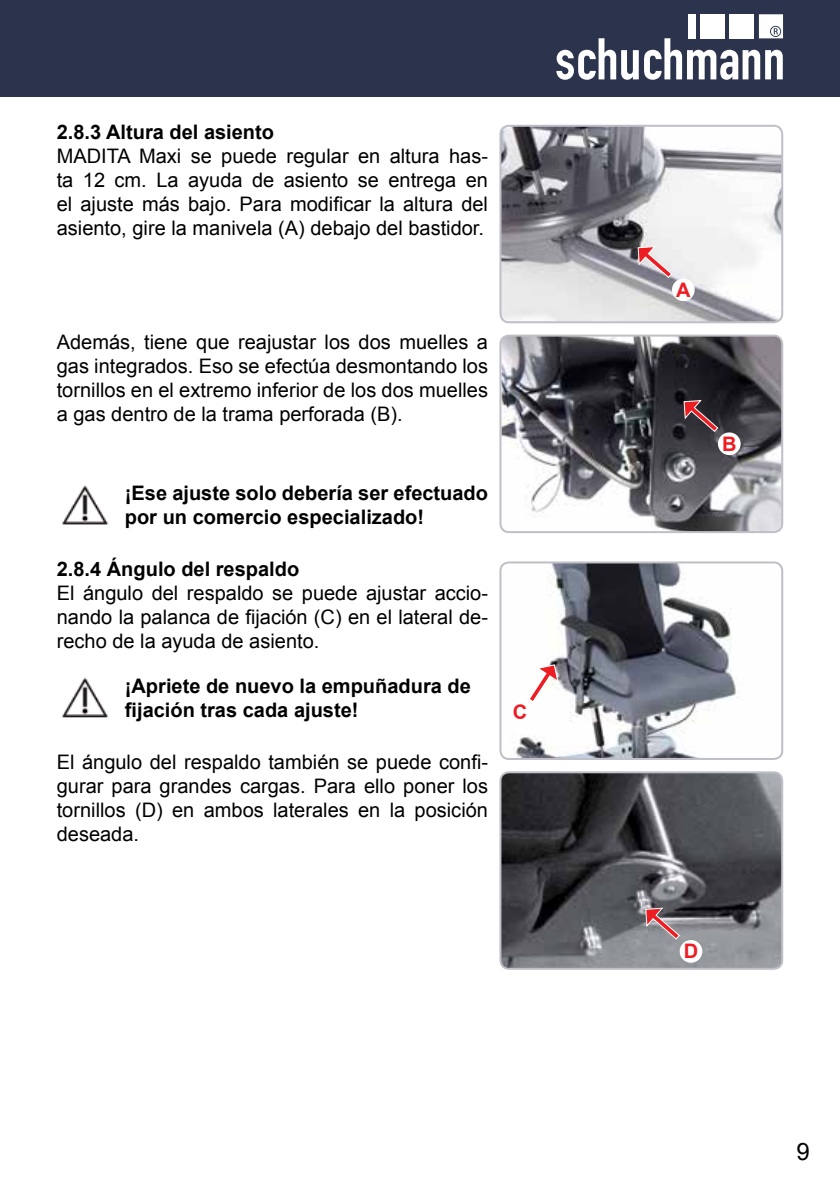
<style>
.page{position:relative;width:840px;height:1191px;background:#fff}
.page>*{position:absolute;margin:0;border:0;box-sizing:border-box;transform-origin:0 0}
.t1{font:24px "Arial";color:#000}
.t2{font:20px/24px "Arial";color:#000;text-align:justify}
.t3{font:700 20px/24px "Arial";color:#000}
.t4{font:700 20px "Arial";color:#ed1d24}
</style>
<div class="page">
<div style="left:0;top:0;width:839px;height:96px;background:#2b344c"></div>
<svg style="left:556px;top:14px;width:226px;height:66px"></svg>
<img style="left:62px;top:485px;width:47px;height:40px">
<img style="left:502px;top:126px;width:279px;height:196px">
<div style="left:499px;top:125px;width:283px;height:198px;border:2px solid #c0bfc7;border-radius:9px"></div>
<img style="left:502px;top:335px;width:279px;height:197px">
<div style="left:499px;top:334px;width:283px;height:199px;border:2px solid #c0bfc7;border-radius:9px"></div>
<img style="left:502px;top:562px;width:279px;height:197px">
<div style="left:499px;top:561px;width:283px;height:199px;border:2px solid #c0bfc7;border-radius:9px"></div>
<img style="left:61px;top:677px;width:48px;height:41px">
<img style="left:502px;top:772px;width:279px;height:196px">
<div style="left:499px;top:771px;width:283px;height:198px;border:2px solid #c0bfc7;border-radius:9px"></div>
<div style="left:679px;top:940px;width:23px;height:22px;background:#fff;border-radius:50%"></div>
<svg style="left:645px;top:907px;width:34px;height:32px"></svg>
<svg style="left:528px;top:664px;width:30px;height:38px"></svg>
<div style="left:508px;top:701px;width:23px;height:23px;background:#fff;border-radius:50%"></div>
<div style="left:717px;top:432px;width:23px;height:23px;background:#fff;border-radius:50%"></div>
<svg style="left:683px;top:400px;width:34px;height:32px"></svg>
<div style="left:671px;top:278px;width:23px;height:23px;background:#fff;border-radius:50%"></div>
<svg style="left:637px;top:246px;width:34px;height:32px"></svg>
<p class="t3" style="left:57px;top:121px;width:219px">2.8.3 Altura del asiento</p>
<p class="t2" style="left:57px;top:144px;width:432px">MADITA Maxi se puede regular en altura has&shy;ta 12 cm. La ayuda de asiento se entrega en el ajuste más bajo. Para modificar la altura del asiento, gire la manivela (A) debajo del bastidor.</p>
<p class="t2" style="left:57px;top:330px;width:432px">Además, tiene que reajustar los dos muelles a gas integrados. Eso se efectúa desmontando los tornillos en el extremo inferior de los dos muelles a gas dentro de la trama perforada (B).</p>
<p class="t3" style="left:125px;top:481px;width:364px">¡Ese ajuste solo debería ser efectuado por un comercio especializado!</p>
<p class="t3" style="left:57px;top:557px;width:244px">2.8.4 Ángulo del respaldo</p>
<p class="t2" style="left:57px;top:581px;width:432px">El ángulo del respaldo se puede ajustar accio&shy;nando la palanca de fijación (C) en el lateral de&shy;recho de la ayuda de asiento.</p>
<p class="t3" style="left:125px;top:674px;width:347px">¡Apriete de nuevo la empuñadura de fijación tras cada ajuste!</p>
<p class="t2" style="left:57px;top:750px;width:432px">El ángulo del respaldo también se puede confi&shy;gurar para grandes cargas. Para ello poner los tornillos (D) en ambos laterales en la posición deseada.</p>
<p class="t4" style="left:512px;top:699px;width:16px">C</p>
<p class="t4" style="left:675px;top:276px;width:16px">A</p>
<p class="t4" style="left:721px;top:430px;width:16px">B</p>
<p class="t4" style="left:683px;top:937px;width:16px">D</p>
<p class="t1" style="left:796px;top:1135px;width:15px">9</p>
</div>
